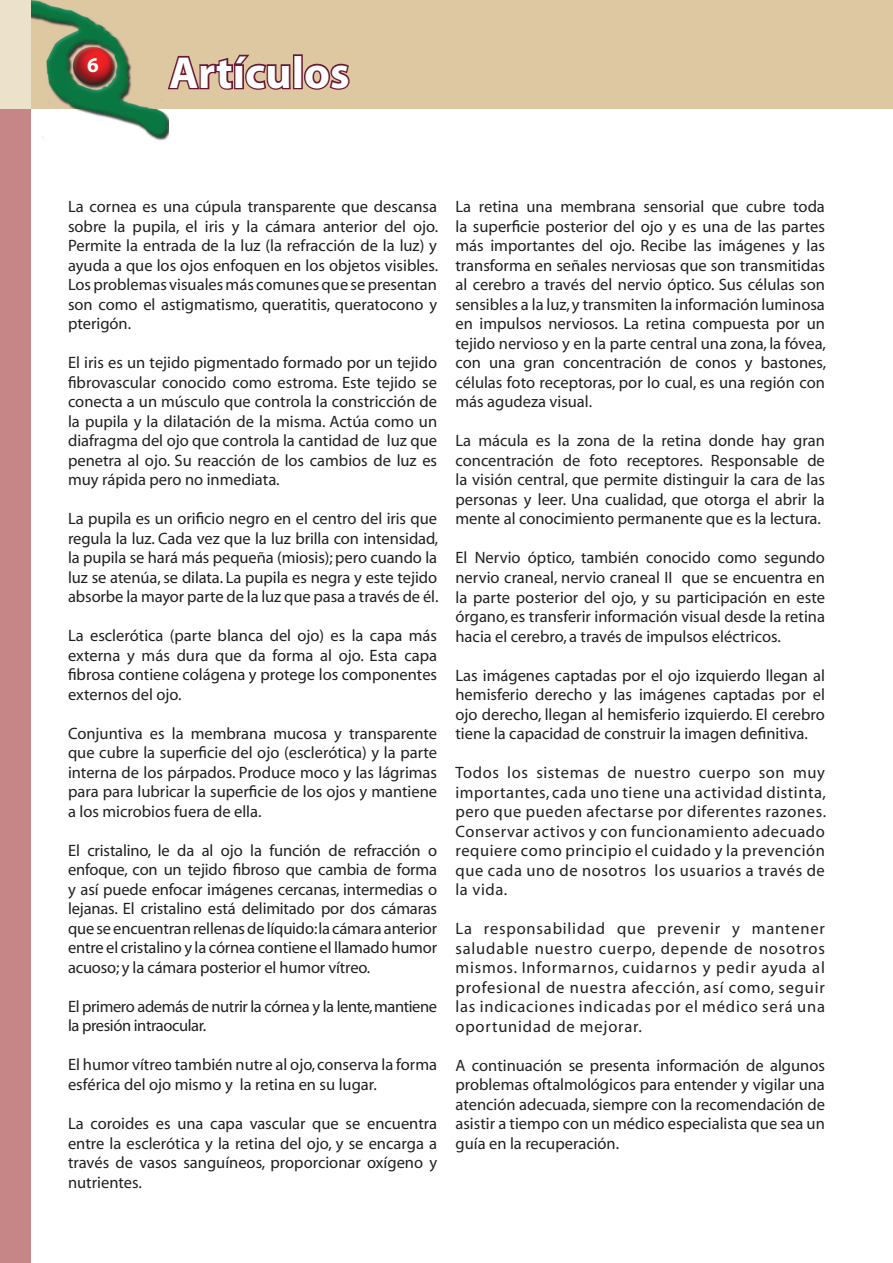
<style>
.page{position:relative;width:893px;height:1263px;background:#fff}
.page>*{position:absolute;margin:0;border:0;box-sizing:border-box;transform-origin:0 0}
.t1{font:700 45px "Myriad";color:#fff}
.t2{font:700 21px "Myriad";color:#fff}
.t3{font:16.5px/19.5px "Myriad";color:#231f20;text-align:justify}
.t4{font:16.5px/19.5px "Myriad";letter-spacing:-.025em;color:#231f20}
</style>
<div class="page">
<div style="left:0;top:0;width:893px;height:108px;background:#ddc8a2"></div>
<img style="left:30px;top:0;width:138px;height:145px">
<svg style="left:166px;top:52px;width:125px;height:40px"></svg>
<div style="left:293px;top:54px;width:10px;height:35px;border:3px solid #691831"></div>
<svg style="left:302px;top:62px;width:48px;height:28px"></svg>
<div style="left:0;top:108px;width:30px;height:1155px;background:#c68687"></div>
<div style="left:0;top:0;width:30px;height:108px;background:#ece1cb"></div>
<p class="t2" style="left:87px;top:55px;width:13px">6</p>
<h1 class="t1" style="left:169px;top:49px;width:182px">Artículos</h1>
<p class="t3" style="left:68px;top:198px;width:372px">La cornea es una cúpula transparente que descansa sobre la pupila, el iris y la cámara anterior del ojo.<br>Permite la entrada de la luz (la refracción de la luz) y ayuda a que los ojos enfoquen en los objetos visibles.<br>Los problemas visuales más comunes que se presentan son como el astigmatismo, queratitis, queratocono y pterigón.</p>
<p class="t3" style="left:68px;top:354px;width:371px">El iris es un tejido pigmentado formado por un tejido fibrovascular conocido como estroma. Este tejido se conecta a un músculo que controla la constricción de la pupila y la dilatación de la misma. Actúa como un diafragma del ojo que controla la cantidad de luz que penetra al ojo. Su reacción de los cambios de luz es muy rápida pero no inmediata.</p>
<p class="t3" style="left:68px;top:510px;width:372px">La pupila es un orificio negro en el centro del iris que regula la luz. Cada vez que la luz brilla con intensidad, la pupila se hará más pequeña (miosis); pero cuando la luz se atenúa, se dilata. La pupila es negra y este tejido absorbe la mayor parte de la luz que pasa a través de él.</p>
<p class="t3" style="left:68px;top:627px;width:371px">La esclerótica (parte blanca del ojo) es la capa más externa y más dura que da forma al ojo. Esta capa fibrosa contiene colágena y protege los componentes externos del ojo.</p>
<p class="t3" style="left:68px;top:724px;width:371px">Conjuntiva es la membrana mucosa y transparente que cubre la superficie del ojo (esclerótica) y la parte interna de los párpados. Produce moco y las lágrimas para para lubricar la superficie de los ojos y mantiene a los microbios fuera de ella.</p>
<p class="t3" style="left:68px;top:841px;width:371px">El cristalino, le da al ojo la función de refracción o enfoque, con un tejido fibroso que cambia de forma y así puede enfocar imágenes cercanas, intermedias o lejanas. El cristalino está delimitado por dos cámaras que se encuentran rellenas de líquido: la cámara anterior entre el cristalino y la córnea contiene el llamado humor acuoso; y la cámara posterior el humor vítreo.</p>
<p class="t4" style="left:68px;top:997px;width:371px">El primero además de nutrir la córnea y la lente, mantiene la presión intraocular.</p>
<p class="t3" style="left:68px;top:1056px;width:371px">El humor vítreo también nutre al ojo, conserva la forma esférica del ojo mismo y la retina en su lugar.</p>
<p class="t3" style="left:68px;top:1114px;width:371px">La coroides es una capa vascular que se encuentra entre la esclerótica y la retina del ojo, y se encarga a través de vasos sanguíneos, proporcionar oxígeno y nutrientes.</p>
<p class="t3" style="left:455px;top:198px;width:372px">La retina una membrana sensorial que cubre toda la superficie posterior del ojo y es una de las partes más importantes del ojo. Recibe las imágenes y las transforma en señales nerviosas que son transmitidas al cerebro a través del nervio óptico. Sus células son sensibles a la luz, y transmiten la información luminosa en impulsos nerviosos. La retina compuesta por un tejido nervioso y en la parte central una zona, la fóvea, con una gran concentración de conos y bastones, células foto receptoras, por lo cual, es una región con más agudeza visual.</p>
<p class="t3" style="left:455px;top:432px;width:371px">La mácula es la zona de la retina donde hay gran concentración de foto receptores. Responsable de la visión central, que permite distinguir la cara de las personas y leer. Una cualidad, que otorga el abrir la mente al conocimiento permanente que es la lectura.</p>
<p class="t3" style="left:455px;top:549px;width:371px">El Nervio óptico, también conocido como segundo nervio craneal, nervio craneal II que se encuentra en la parte posterior del ojo, y su participación en este órgano, es transferir información visual desde la retina hacia el cerebro, a través de impulsos eléctricos.</p>
<p class="t3" style="left:455px;top:666px;width:371px">Las imágenes captadas por el ojo izquierdo llegan al hemisferio derecho y las imágenes captadas por el ojo derecho, llegan al hemisferio izquierdo. El cerebro tiene la capacidad de construir la imagen definitiva.</p>
<p class="t3" style="left:455px;top:763px;width:372px">Todos los sistemas de nuestro cuerpo son muy importantes, cada uno tiene una actividad distinta, pero que pueden afectarse por diferentes razones.<br>Conservar activos y con funcionamiento adecuado requiere como principio el cuidado y la prevención que cada uno de nosotros los usuarios a través de la vida.</p>
<p class="t3" style="left:455px;top:919px;width:371px">La responsabilidad que prevenir y mantener saludable nuestro cuerpo, depende de nosotros mismos. Informarnos, cuidarnos y pedir ayuda al profesional de nuestra afección, así como, seguir las indicaciones indicadas por el médico será una oportunidad de mejorar.</p>
<p class="t3" style="left:455px;top:1056px;width:371px">A continuación se presenta información de algunos problemas oftalmológicos para entender y vigilar una atención adecuada, siempre con la recomendación de asistir a tiempo con un médico especialista que sea un guía en la recuperación.</p>
</div>
